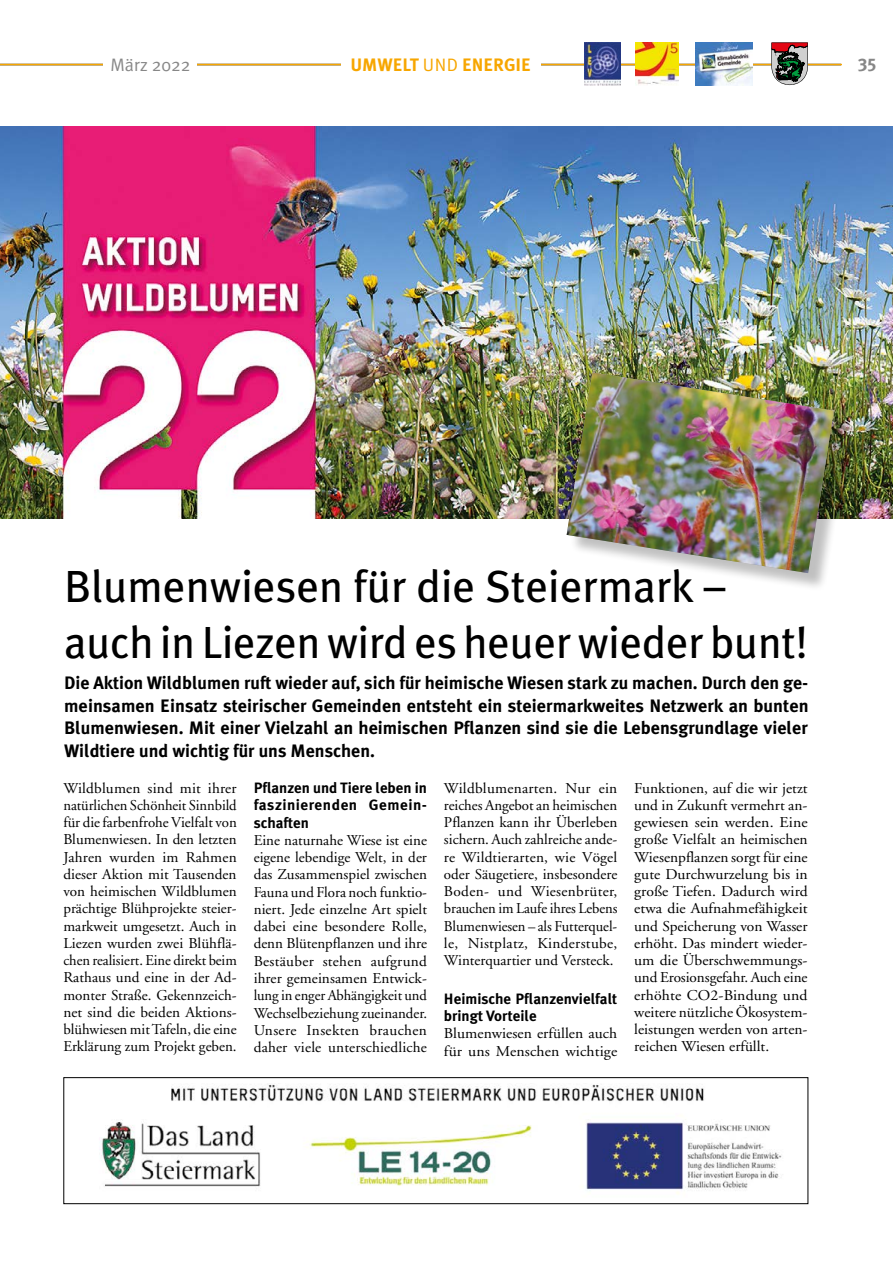
<style>
.page{position:relative;width:893px;height:1276px;background:#fff}
.page>*{position:absolute;margin:0;border:0;box-sizing:border-box;transform-origin:0 0}
.t1{font:45px/56.2px "Meta Plus";letter-spacing:-.005em;color:#000}
.t2{font:700 18px/22.5px "Meta Plus";color:#000;text-align:justify}
.t3{font:700 18px "Meta Plus";color:#f7a600}
.t4{font:18px "Meta Plus Normal";color:#878787}
.t5{font:700 18px "Meta Plus";color:#878787}
.t6{font:15px/17.2px "Adobe Garamond";color:#000;text-align:justify}
.t7{font:700 15px/17.2px "Meta Plus";color:#000;text-align:justify}
.t8{font:15px/17.2px "Adobe Garamond";color:#000;scale:1.04 1}
.s1{font-family:"Meta Plus Normal";font-weight:400}
</style>
<div class="page">
<img style="left:0;top:127px;width:893px;height:392px">
<hr style="left:0;top:64px;width:842px;height:1px;background:#f7a600">
<div style="left:341px;top:43px;width:200px;height:42px;background:#fff"></div>
<div style="left:104px;top:43px;width:93px;height:42px;background:#fff"></div>
<img style="left:585px;top:43px;width:36px;height:42px">
<img style="left:636px;top:43px;width:43px;height:42px">
<img style="left:696px;top:43px;width:56px;height:42px">
<div style="left:569px;top:375px;width:283px;height:217px;background:#000;opacity:.25"></div>
<img style="left:567px;top:372px;width:267px;height:201px">
<svg style="left:771px;top:43px;width:37px;height:42px;background:#776762"></svg>
<img style="left:101px;top:1084px;width:681px;height:110px">
<div style="left:63px;top:1077px;width:745px;height:127px;border:1px solid #000"></div>
<p class="t4" style="left:111px;top:54px;width:81px">März 2022</p>
<p class="t3" style="left:350px;top:54px;width:182px">UMWELT <span class="s1">UND</span> ENERGIE</p>
<p class="t5" style="left:858px;top:51px;width:20px">35</p>
<h1 class="t1" style="left:64px;top:558px;width:745px">Blumenwiesen für die Steiermark – auch in Liezen wird es heuer wieder bunt!</h1>
<p class="t2" style="left:64px;top:672px;width:746px">Die Aktion Wildblumen ruft wieder auf, sich für heimische Wiesen stark zu machen. Durch den ge&shy;meinsamen Einsatz steirischer Gemeinden entsteht ein steiermarkweites Netzwerk an bunten Blumenwiesen. Mit einer Vielzahl an heimischen Pflanzen sind sie die Lebensgrundlage vieler Wildtiere und wichtig für uns Menschen.</p>
<p class="t6" style="left:63px;top:779px;width:175px">Wildblumen sind mit ihrer natürlichen Schönheit Sinnbild für die farbenfrohe Vielfalt von Blumenwiesen. In den letzten Jahren wurden im Rahmen dieser Aktion mit Tausenden von heimischen Wildblumen prächtige Blühprojekte steier&shy;markweit umgesetzt. Auch in Liezen wurden zwei Blühflä&shy;chen realisiert. Eine direkt beim Rathaus und eine in der Ad&shy;monter Straße. Gekennzeich&shy;net sind die beiden Aktions&shy;blühwiesen mit Tafeln, die eine Erklärung zum Projekt geben.</p>
<p class="t7" style="left:254px;top:779px;width:175px">Pflanzen und Tiere leben in faszinierenden Gemein&shy;schaften</p>
<p class="t6" style="left:444px;top:779px;width:175px">Wildblumenarten. Nur ein reiches Angebot an heimischen Pflanzen kann ihr Überleben sichern. Auch zahlreiche ande&shy;re Wildtierarten, wie Vögel oder Säugetiere, insbesondere Boden- und Wiesenbrüter, brauchen im Laufe ihres Lebens Blumenwiesen – als Futterquel&shy;le, Nistplatz, Kinderstube, Winterquartier und Versteck.</p>
<p class="t7" style="left:444px;top:990px;width:175px">Heimische Pflanzenvielfalt bringt Vorteile</p>
<p class="t8" style="left:444px;top:1025px;width:168px">Blumenwiesen erfüllen auch für uns Menschen wichtige</p>
<p class="t6" style="left:634px;top:779px;width:175px">Funktionen, auf die wir jetzt und in Zukunft vermehrt an&shy;gewiesen sein werden. Eine große Vielfalt an heimischen Wiesenpflanzen sorgt für eine gute Durchwurzelung bis in große Tiefen. Dadurch wird etwa die Aufnahmefähigkeit und Speicherung von Wasser erhöht. Das mindert wieder&shy;um die Überschwemmungs&shy;und Erosionsgefahr. Auch eine erhöhte CO2-Bindung und weitere nützliche Ökosystem&shy;leistungen werden von arten&shy;reichen Wiesen erfüllt.</p>
<p class="t6" style="left:254px;top:832px;width:175px">Eine naturnahe Wiese ist eine eigene lebendige Welt, in der das Zusammenspiel zwischen Fauna und Flora noch funktio&shy;niert. Jede einzelne Art spielt dabei eine besondere Rolle, denn Blütenpflanzen und ihre Bestäuber stehen aufgrund ihrer gemeinsamen Entwick&shy;lung in enger Abhängigkeit und Wechselbeziehung zueinander.<br>Unsere Insekten brauchen daher viele unterschiedliche</p>
</div>
